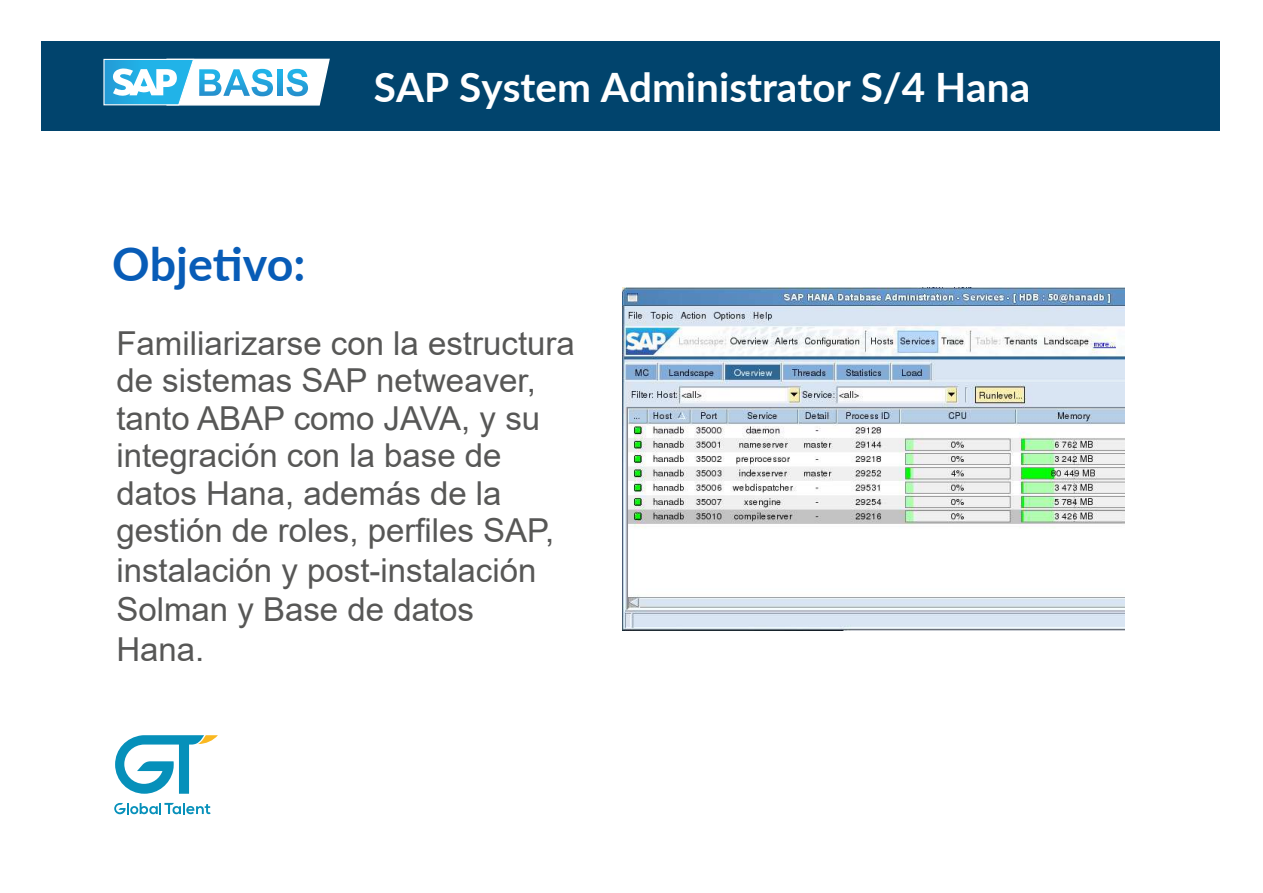
<style>
.page{position:relative;width:1263px;height:893px;background:#fff}
.page>*{position:absolute;margin:0;border:0;box-sizing:border-box;transform-origin:0 0}
.t1{font:700 46.65px "Lato";color:#085cb7}
.t2{font:700 40.5px "Lato";color:#fff}
.t3{font:33px/38.2px "Arial";color:#575756}
</style>
<div class="page">
<div style="left:41px;top:42px;width:1179px;height:89px;background:#01446d"></div>
<svg style="left:103px;top:58px;width:227px;height:48px;background:#a0d5ec"></svg>
<img style="left:622px;top:287px;width:502px;height:343px">
<svg style="left:114px;top:803px;width:96px;height:11px"></svg>
<svg style="left:115px;top:735px;width:103px;height:59px"></svg>
<h1 class="t1" style="left:112px;top:229px;width:195px">Objetivo:</h1>
<p class="t2" style="left:374px;top:57px;width:658px">SAP System Administrator S/4 Hana</p>
<p class="t3" style="left:116px;top:324px;width:460px">Familiarizarse con la estructura de sistemas SAP netweaver, tanto ABAP como JAVA, y su integración con la base de datos Hana, además de la gestión de roles, perfiles SAP, instalación y post-instalación<br>Solman y Base de datos<br>Hana.</p>
</div>
